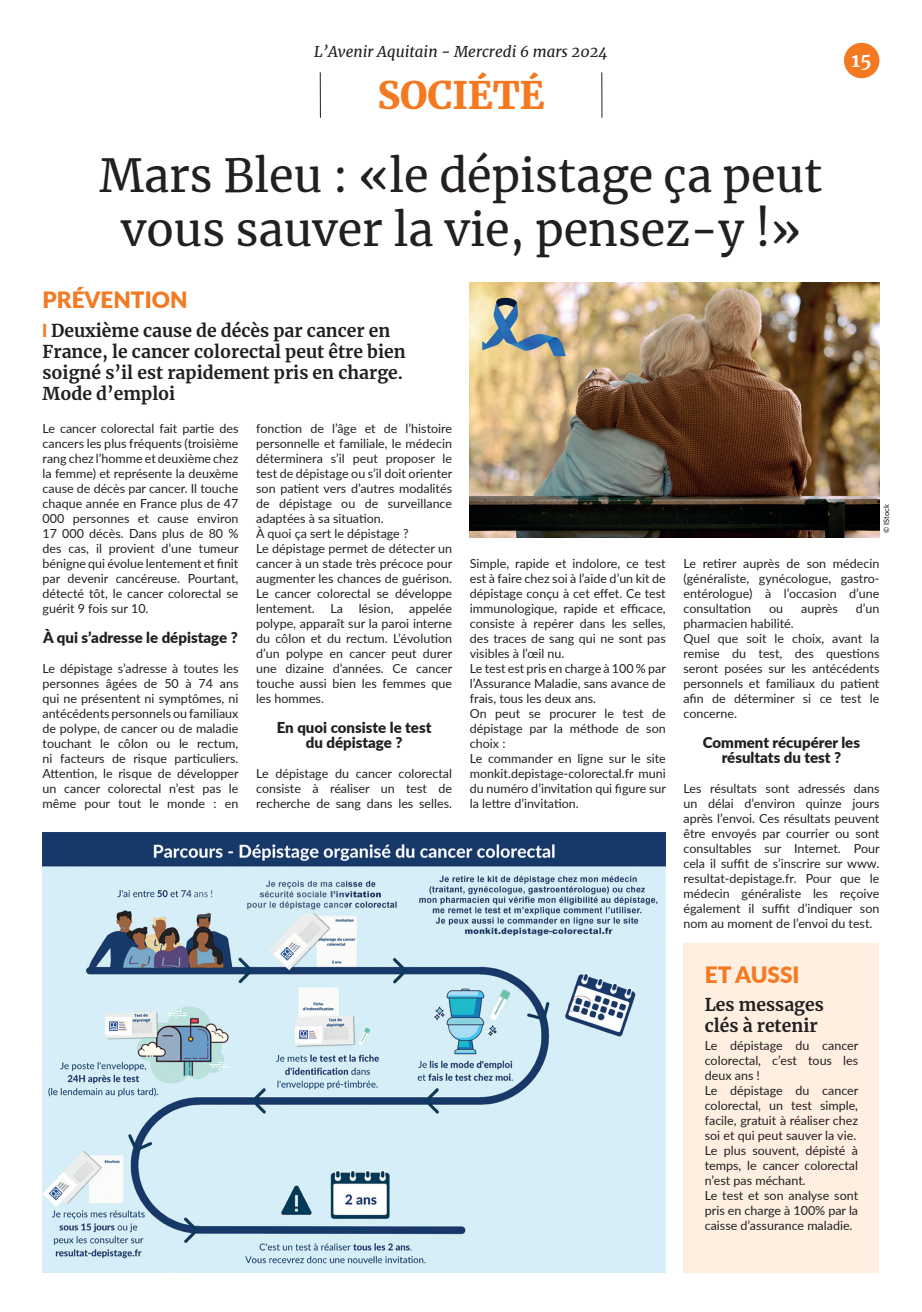
<style>
.page{position:relative;width:922px;height:1312px;background:#fff}
.page>*{position:absolute;margin:0;border:0;box-sizing:border-box;transform-origin:0 0}
.t1{font:45px/54px "Merriweather";color:#231f20;text-align:center}
.t2{font:900 37.5px "Merriweather";color:#f47921}
.t3{font:900 22.5px "Lato";color:#f47921}
.t4{font:700 18.75px "Merriweather";color:#fff}
.t5{font:700 17.5px/21px "Merriweather";color:#231f20}
.t6{font:900 15px/15px "Lato";color:#231f20;text-align:center}
.t7{font:italic 15px "Merriweather";color:#231f20}
.t8{font:12.5px/15px "Lato";color:#231f20;text-align:justify}
.t9{font:500 7.5px "Lato";color:#231f20}
.s1{font-family:"Lato";font-weight:900;color:#f47921}
</style>
<div class="page">
<hr style="left:320px;top:72px;width:1px;height:46px;background:#231f20">
<hr style="left:601px;top:72px;width:1px;height:46px;background:#231f20">
<div style="left:843px;top:43px;width:36px;height:35px;background:#f47921;border-radius:50%"></div>
<div style="left:683px;top:943px;width:196px;height:329px;background:#feefe1"></div>
<img style="left:469px;top:283px;width:410px;height:255px">
<img style="left:43px;top:832px;width:622px;height:440px">
<p class="t7" style="left:314px;top:42px;width:295px">L’Avenir Aquitain - Mercredi 6 mars 2024</p>
<h2 class="t2" style="left:377px;top:70px;width:169px">SOCIÉTÉ</h2>
<h3 class="t4" style="left:851px;top:47px;width:22px">15</h3>
<h1 class="t1" style="left:99px;top:147px;width:724px">Mars Bleu : «le dépistage ça peut vous sauver la vie, pensez-y !»</h1>
<h3 class="t3" style="left:43px;top:283px;width:146px">PRÉVENTION</h3>
<h3 class="t5" style="left:43px;top:319px;width:364px"><span class="s1">l</span> Deuxième cause de décès par cancer en France, le cancer colorectal peut être bien soigné s’il est rapidement pris en charge.<br>Mode d’emploi</h3>
<p class="t8" style="left:43px;top:420px;width:198px">Le cancer colorectal fait partie des cancers les plus fréquents (troisième rang chez l’homme et deuxième chez la femme) et représente la deuxème cause de décès par cancer. Il touche chaque année en France plus de 47<br>000 personnes et cause environ 17 000 décès. Dans plus de 80 % des cas, il provient d’une tumeur bénigne qui évolue lentement et finit par devenir cancéreuse. Pourtant, détecté tôt, le cancer colorectal se guérit 9 fois sur 10.</p>
<p class="t6" style="left:43px;top:629px;width:196px">À qui s’adresse le dépistage ?</p>
<p class="t8" style="left:43px;top:660px;width:198px">Le dépistage s’adresse à toutes les personnes âgées de 50 à 74 ans qui ne présentent ni symptômes, ni antécédents personnels ou familiaux de polype, de cancer ou de maladie touchant le côlon ou le rectum, ni facteurs de risque particuliers.<br>Attention, le risque de développer un cancer colorectal n’est pas le même pour tout le monde : en</p>
<p class="t8" style="left:256px;top:420px;width:198px;text-align:left">fonction de l’âge et de l’histoire personnelle et familiale, le médecin déterminera s’il peut proposer le test de dépistage ou s’il doit orienter son patient vers d’autres modalités de dépistage ou de surveillance adaptées à sa situation.<br>À quoi ça sert le dépistage ?<br>Le dépistage permet de détecter un cancer à un stade très précoce pour augmenter les chances de guérison.<br>Le cancer colorectal se développe lentement. La lésion, appelée polype, apparaît sur la paroi interne du côlon et du rectum. L’évolution d’un polype en cancer peut durer une dizaine d’années. Ce cancer touche aussi bien les femmes que les hommes.</p>
<p class="t6" style="left:277px;top:719px;width:156px">En quoi consiste le test du dépistage ?</p>
<p class="t8" style="left:256px;top:765px;width:197px">Le dépistage du cancer colorectal consiste à réaliser un test de recherche de sang dans les selles.</p>
<p class="t9" style="left:880px;top:533px;width:30px;rotate:-90deg">© IStock</p>
<p class="t8" style="left:469px;top:555px;width:198px;text-align:left">Simple, rapide et indolore, ce test est à faire chez soi à l’aide d’un kit de dépistage conçu à cet effet. Ce test immunologique, rapide et efficace, consiste à repérer dans les selles, des traces de sang qui ne sont pas visibles à l’œil nu.<br>Le test est pris en charge à 100 % par l’Assurance Maladie, sans avance de frais, tous les deux ans.<br>On peut se procurer le test de dépistage par la méthode de son choix :<br>Le commander en ligne sur le site monkit.depistage-colorectal.fr muni du numéro d’invitation qui figure sur la lettre d’invitation.</p>
<p class="t8" style="left:683px;top:555px;width:197px">Le retirer auprès de son médecin (généraliste, gynécologue, gastro&shy;entérologue) à l’occasion d’une consultation</p>
<p class="t8" style="left:769px;top:600px;width:16px">ou</p>
<p class="t8" style="left:801px;top:600px;width:38px">auprès</p>
<p class="t8" style="left:855px;top:600px;width:25px">d’un</p>
<p class="t8" style="left:683px;top:615px;width:197px;text-align:left">pharmacien habilité.<br>Quel que soit le choix, avant la remise du test, des questions seront posées sur les antécédents personnels et familiaux du patient afin de déterminer si ce test le concerne.</p>
<p class="t6" style="left:702px;top:734px;width:159px">Comment récupérer les résultats du test ?</p>
<p class="t8" style="left:683px;top:780px;width:198px">Les résultats sont adressés dans un délai d’environ quinze jours après l’envoi. Ces résultats peuvent être envoyés par courrier ou sont consultables sur Internet. Pour cela il suffit de s’inscrire sur www. resultat-depistage.fr. Pour que le médecin généraliste les reçoive également il suffit d’indiquer son nom au moment de l’envoi du test.</p>
<h3 class="t3" style="left:704px;top:957px;width:96px">ET AUSSI</h3>
<h3 class="t5" style="left:704px;top:993px;width:121px">Les messages clés à retenir</h3>
<p class="t8" style="left:704px;top:1037px;width:155px;text-align:left">Le dépistage du cancer colorectal, c’est tous les deux ans !<br>Le dépistage du cancer colorectal, un test simple, facile, gratuit à réaliser chez soi et qui peut sauver la vie.<br>Le plus souvent, dépisté à temps, le cancer colorectal n’est pas méchant.<br>Le test et son analyse sont pris en charge à 100% par la caisse d’assurance maladie.</p>
</div>
